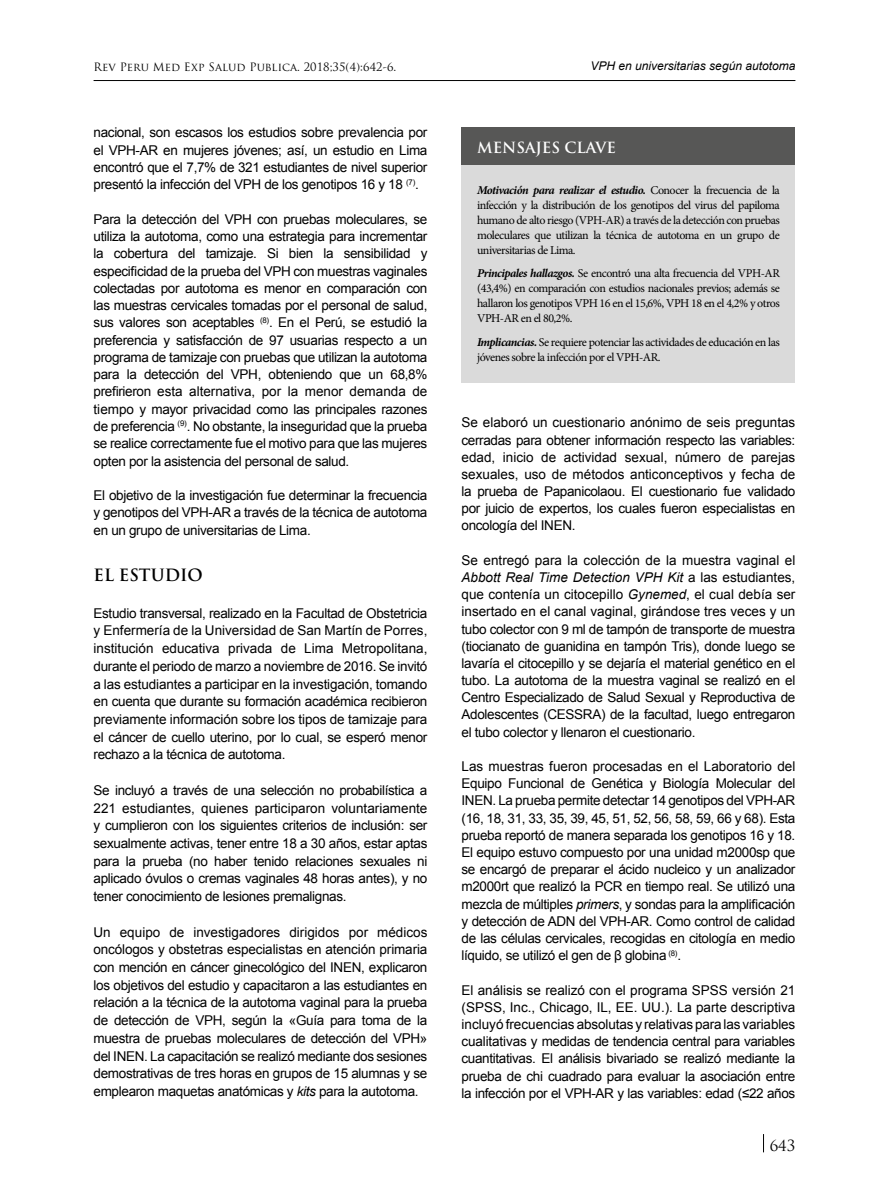
<style>
.page{position:relative;width:872px;height:1183px;background:#fff}
.page>*{position:absolute;margin:0;border:0;box-sizing:border-box;transform-origin:0 0}
.t1{font:700 16.5px "Trajan Pro";color:#000}
.t2{font:700 15px "Trajan Pro";color:#fff}
.t3{font:15px "Trajan Pro";color:#000}
.t4{font:13.5px/17.1px "Arial";letter-spacing:-.025em;color:#000;text-align:justify}
.t5{font:12px/15px "Minion Pro";letter-spacing:-.04em;color:#000;text-align:justify}
.t6{font:italic 12px "Arial";color:#000}
.t7{font:11.25px "Trajan Pro";letter-spacing:.005em;color:#000}
.s1{font-style:italic}
.s2{font-weight:700;font-style:italic}
</style>
<div class="page">
<hr style="left:94px;top:80px;width:701px;height:1px;background:#000">
<svg style="left:763px;top:1134px;width:1px;height:17px"></svg>
<div style="left:461px;top:130px;width:334px;height:253px;background:#dadada"></div>
<div style="left:461px;top:128px;width:334px;height:37px;background:#575756"></div>
<p class="t7" style="left:94px;top:60px;width:304px">Rev Peru Med Exp Salud Publica. 2018;35(4):642-6.</p>
<p class="t4" style="left:94px;top:124px;width:335px">nacional, son escasos los estudios sobre prevalencia por el VPH-AR en mujeres jóvenes; así, un estudio en Lima encontró que el 7,7% de 321 estudiantes de nivel superior presentó la infección del VPH de los genotipos 16 y 18 <sup>(7)</sup>.</p>
<p class="t4" style="left:94px;top:210px;width:335px">Para la detección del VPH con pruebas moleculares, se utiliza la autotoma, como una estrategia para incrementar la cobertura del tamizaje. Si bien la sensibilidad y especificidad de la prueba del VPH con muestras vaginales colectadas por autotoma es menor en comparación con las muestras cervicales tomadas por el personal de salud, sus valores son aceptables <sup>(8)</sup>. En el Perú, se estudió la preferencia y satisfacción de 97 usuarias respecto a un programa de tamizaje con pruebas que utilizan la autotoma para la detección del VPH, obteniendo que un 68,8% prefirieron esta alternativa, por la menor demanda de tiempo y mayor privacidad como las principales razones de preferencia <sup>(9)</sup>. No obstante, la inseguridad que la prueba se realice correctamente fue el motivo para que las mujeres opten por la asistencia del personal de salud.</p>
<p class="t4" style="left:94px;top:486px;width:335px">El objetivo de la investigación fue determinar la frecuencia y genotipos del VPH-AR a través de la técnica de autotoma en un grupo de universitarias de Lima.</p>
<p class="t1" style="left:94px;top:564px;width:111px">EL ESTUDIO</p>
<p class="t4" style="left:94px;top:604px;width:335px;line-height:17.7px">Estudio transversal, realizado en la Facultad de Obstetricia y Enfermería de la Universidad de San Martín de Porres, institución educativa privada de Lima Metropolitana, durante el periodo de marzo a noviembre de 2016. Se invitó a las estudiantes a participar en la investigación, tomando en cuenta que durante su formación académica recibieron previamente información sobre los tipos de tamizaje para el cáncer de cuello uterino, por lo cual, se esperó menor rechazo a la técnica de autotoma.</p>
<p class="t4" style="left:94px;top:781px;width:335px;line-height:17.7px">Se incluyó a través de una selección no probabilística a 221 estudiantes, quienes participaron voluntariamente y cumplieron con los siguientes criterios de inclusión: ser sexualmente activas, tener entre 18 a 30 años, estar aptas para la prueba (no haber tenido relaciones sexuales ni aplicado óvulos o cremas vaginales 48 horas antes), y no tener conocimiento de lesiones premalignas.</p>
<p class="t4" style="left:94px;top:922px;width:335px;line-height:17.7px">Un equipo de investigadores dirigidos por médicos oncólogos y obstetras especialistas en atención primaria con mención en cáncer ginecológico del INEN, explicaron los objetivos del estudio y capacitaron a las estudiantes en relación a la técnica de la autotoma vaginal para la prueba de detección de VPH, según la «Guía para toma de la muestra de pruebas moleculares de detección del VPH» del INEN. La capacitación se realizó mediante dos sesiones demostrativas de tres horas en grupos de 15 alumnas y se emplearon maquetas anatómicas y <span class="s1">kits</span> para la autotoma.</p>
<p class="t6" style="left:590px;top:58px;width:206px">VPH en universitarias según autotoma</p>
<p class="t2" style="left:477px;top:138px;width:140px">MENSAJES CLAVE</p>
<p class="t5" style="left:477px;top:182px;width:304px"><span class="s2">Motivación para realizar el estudio.</span> Conocer la frecuencia de la infección y la distribución de los genotipos del virus del papiloma humano de alto riesgo (VPH-AR) a través de la detección con pruebas moleculares que utilizan la técnica de autotoma en un grupo de universitarias de Lima.</p>
<p class="t5" style="left:477px;top:266px;width:304px"><span class="s2">Principales hallazgos.</span> Se encontró una alta frecuencia del VPH-AR (43,4%) en comparación con estudios nacionales previos; además se hallaron los genotipos VPH 16 en el 15,6%, VPH 18 en el 4,2% y otros VPH-AR en el 80,2%.</p>
<p class="t5" style="left:477px;top:334px;width:304px"><span class="s2">Implicancias.</span> Se requiere potenciar las actividades de educación en las jóvenes sobre la infección por el VPH-AR.</p>
<p class="t4" style="left:461px;top:414px;width:335px">Se elaboró un cuestionario anónimo de seis preguntas cerradas para obtener información respecto las variables: edad, inicio de actividad sexual, número de parejas sexuales, uso de métodos anticonceptivos y fecha de la prueba de Papanicolaou. El cuestionario fue validado por juicio de expertos, los cuales fueron especialistas en oncología del INEN.</p>
<p class="t4" style="left:461px;top:551px;width:335px">Se entregó para la colección de la muestra vaginal el <span class="s1">Abbott Real Time Detection VPH Kit</span> a las estudiantes, que contenía un citocepillo <span class="s1">Gynemed</span>, el cual debía ser insertado en el canal vaginal, girándose tres veces y un tubo colector con 9 ml de tampón de transporte de muestra (tiocianato de guanidina en tampón Tris), donde luego se lavaría el citocepillo y se dejaría el material genético en el tubo. La autotoma de la muestra vaginal se realizó en el Centro Especializado de Salud Sexual y Reproductiva de Adolescentes (CESSRA) de la facultad, luego entregaron el tubo colector y llenaron el cuestionario.</p>
<p class="t4" style="left:461px;top:757px;width:335px">Las muestras fueron procesadas en el Laboratorio del Equipo Funcional de Genética y Biología Molecular del INEN. La prueba permite detectar 14 genotipos del VPH-AR (16, 18, 31, 33, 35, 39, 45, 51, 52, 56, 58, 59, 66 y 68). Esta prueba reportó de manera separada los genotipos 16 y 18.<br>El equipo estuvo compuesto por una unidad m2000sp que se encargó de preparar el ácido nucleico y un analizador m2000rt que realizó la PCR en tiempo real. Se utilizó una mezcla de múltiples <span class="s1">primers</span>, y sondas para la amplificación y detección de ADN del VPH-AR. Como control de calidad de las células cervicales, recogidas en citología en medio líquido, se utilizó el gen de β globina <sup>(8)</sup>.</p>
<p class="t4" style="left:461px;top:981px;width:335px">El análisis se realizó con el programa SPSS versión 21 (SPSS, Inc., Chicago, IL, EE. UU.). La parte descriptiva incluyó frecuencias absolutas y relativas para las variables cualitativas y medidas de tendencia central para variables cuantitativas. El análisis bivariado se realizó mediante la prueba de chi cuadrado para evaluar la asociación entre la infección por el VPH-AR y las variables: edad (≤22 años</p>
<p class="t3" style="left:769px;top:1135px;width:27px">643</p>
</div>
